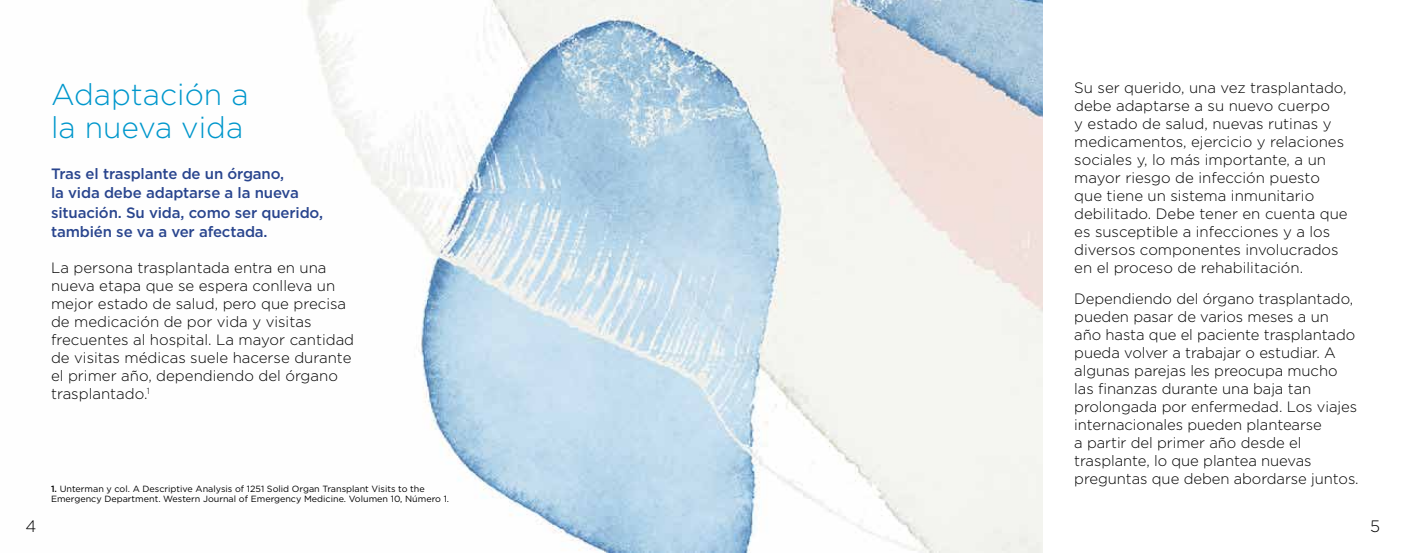
<style>
.page{position:relative;width:1404px;height:553px;background:#fff}
.page>*{position:absolute;margin:0;border:0;box-sizing:border-box;transform-origin:0 0}
.t1{font:300 30px/33px "Gotham";color:#0097cc}
.t2{font:300 16.5px "Gotham";color:#000}
.t3{font:300 15px/18px "Gotham";color:#000}
.t4{font:500 15px/19.5px "Gotham";letter-spacing:-.01em;color:#29458e}
.t5{font:9px/10.8px "Gotham";color:#000}
.s1{font-weight:500}
</style>
<div class="page">
<img style="left:307px;top:0;width:735px;height:553px">
<h1 class="t1" style="left:51px;top:77px;width:199px">Adaptación a la nueva vida</h1>
<p class="t4" style="left:51px;top:163px;width:273px">Tras el trasplante de un órgano,<br>la vida debe adaptarse a la nueva situación. Su vida, como ser querido, también se va a ver afectada.</p>
<p class="t3" style="left:51px;top:258px;width:304px">La persona trasplantada entra en una nueva etapa que se espera conlleva un mejor estado de salud, pero que precisa de medicación de por vida y visitas frecuentes al hospital. La mayor cantidad de visitas médicas suele hacerse durante el primer año, dependiendo del órgano trasplantado.<sup>1</sup></p>
<p class="t5" style="left:51px;top:483px;width:399px"><span class="s1">1.</span> Unterman y col. A Descriptive Analysis of 1251 Solid Organ Transplant Visits to the<br>Emergency Department. Western Journal of Emergency Medicine. Volumen 10, Número 1.</p>
<p class="t3" style="left:1074px;top:78px;width:275px">Su ser querido, una vez trasplantado, debe adaptarse a su nuevo cuerpo<br>y estado de salud, nuevas rutinas y medicamentos, ejercicio y relaciones sociales y, lo más importante, a un mayor riesgo de infección puesto que tiene un sistema inmunitario debilitado. Debe tener en cuenta que es susceptible a infecciones y a los diversos componentes involucrados en el proceso de rehabilitación.</p>
<p class="t3" style="left:1074px;top:289px;width:286px">Dependiendo del órgano trasplantado, pueden pasar de varios meses a un año hasta que el paciente trasplantado pueda volver a trabajar o estudiar. A algunas parejas les preocupa mucho las finanzas durante una baja tan prolongada por enfermedad. Los viajes internacionales pueden plantearse<br>a partir del primer año desde el trasplante, lo que plantea nuevas preguntas que deben abordarse juntos.</p>
<p class="t2" style="left:26px;top:516px;width:12px">4</p>
<p class="t2" style="left:1369px;top:516px;width:11px">5</p>
</div>
